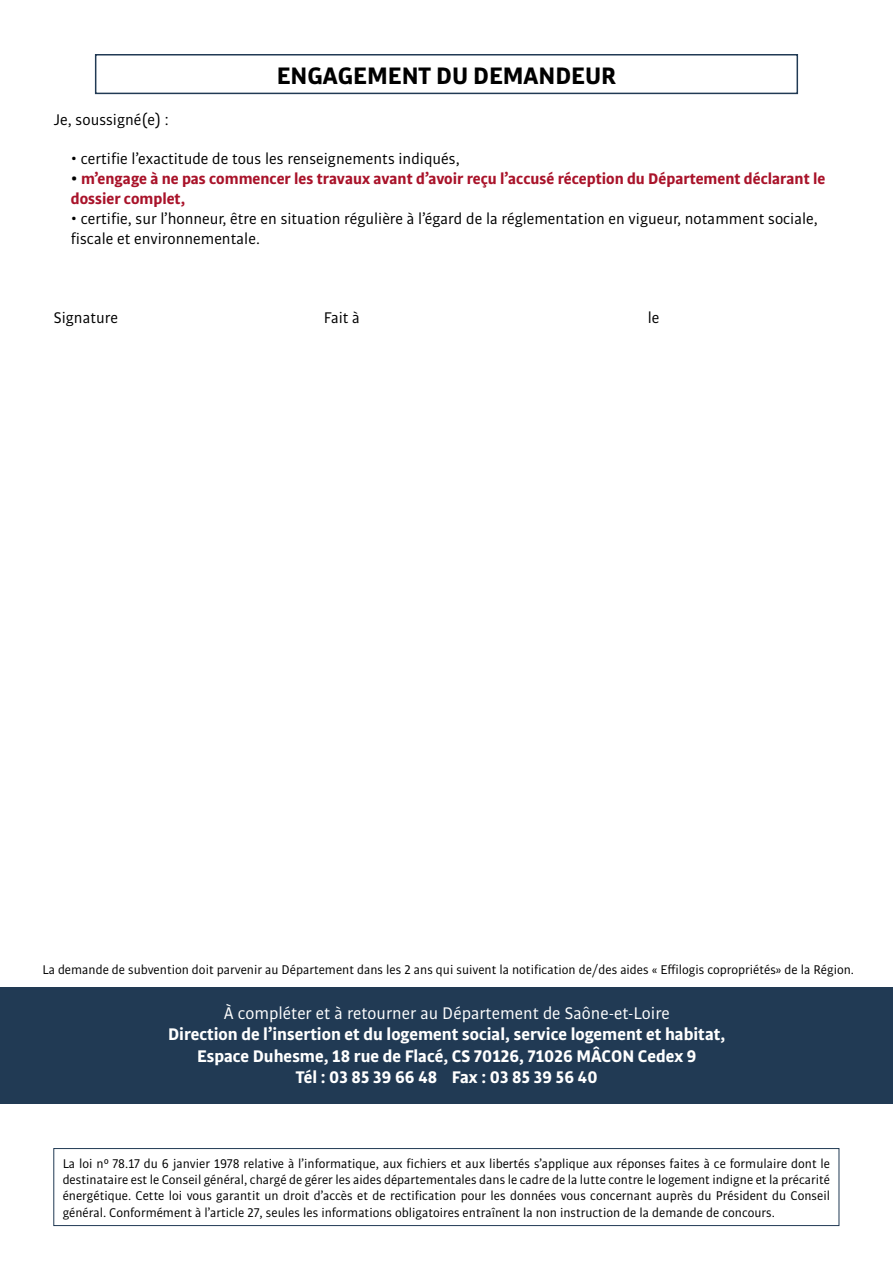
<style>
.page{position:relative;width:893px;height:1263px;background:#fff}
.page>*{position:absolute;margin:0;border:0;box-sizing:border-box;transform-origin:0 0}
.t1{font:700 25.5px "Bulo";color:#000}
.t2{font:700 18px/21.6px "Bulo";color:#fff;text-align:center}
.t3{font:18px "Bulo";color:#fff}
.t4{font:16.5px/19.8px "Bulo";color:#000}
.t5{font:700 16.5px/19.8px "Bulo";color:#a9132a}
.t6{font:13.5px/16.2px "Bulo";color:#000;text-align:justify}
.s1{color:#000}
</style>
<div class="page">
<div style="left:95px;top:54px;width:703px;height:40px;border:2px solid #213a54"></div>
<div style="left:0;top:986px;width:893px;height:117px;background:#213a54"></div>
<div style="left:53px;top:1148px;width:786px;height:78px;border:1px solid #213a54"></div>
<h1 class="t1" style="left:277px;top:59px;width:341px">ENGAGEMENT DU DEMANDEUR</h1>
<p class="t4" style="left:54px;top:109px;width:117px">Je, soussigné(e) :</p>
<p class="t4" style="left:71px;top:149px;width:390px">• certifie l’exactitude de tous les renseignements indiqués,</p>
<p class="t5" style="left:71px;top:168px;width:756px"><span class="s1">•</span> m’engage à ne pas commencer les travaux avant d’avoir reçu l’accusé réception du Département déclarant le dossier complet,</p>
<p class="t4" style="left:71px;top:208px;width:748px">• certifie, sur l’honneur, être en situation régulière à l’égard de la réglementation en vigueur, notamment sociale, fiscale et environnementale.</p>
<p class="t4" style="left:54px;top:307px;width:66px">Signature</p>
<p class="t4" style="left:324px;top:307px;width:38px">Fait à</p>
<p class="t4" style="left:648px;top:307px;width:13px">le</p>
<p class="t6" style="left:42px;top:961px;width:813px">La demande de subvention doit parvenir au Département dans les 2 ans qui suivent la notification de/des aides « Effilogis copropriétés» de la Région.</p>
<h2 class="t3" style="left:224px;top:1001px;width:448px">À compléter et à retourner au Département de Saône-et-Loire</h2>
<h2 class="t2" style="left:168px;top:1023px;width:559px">Direction de l’insertion et du logement social, service logement et habitat,<br>Espace Duhesme, 18 rue de Flacé, CS 70126, 71026 MÂCON Cedex 9<br>Tél : 03 85 39 66 48 Fax : 03 85 39 56 40</h2>
<p class="t6" style="left:63px;top:1155px;width:769px">La loi n° 78.17 du 6 janvier 1978 relative à l’informatique, aux fichiers et aux libertés s’applique aux réponses faites à ce formulaire dont le destinataire est le Conseil général, chargé de gérer les aides départementales dans le cadre de la lutte contre le logement indigne et la précarité énergétique. Cette loi vous garantit un droit d’accès et de rectification pour les données vous concernant auprès du Président du Conseil général. Conformément à l’article 27, seules les informations obligatoires entraînent la non instruction de la demande de concours.</p>
</div>
